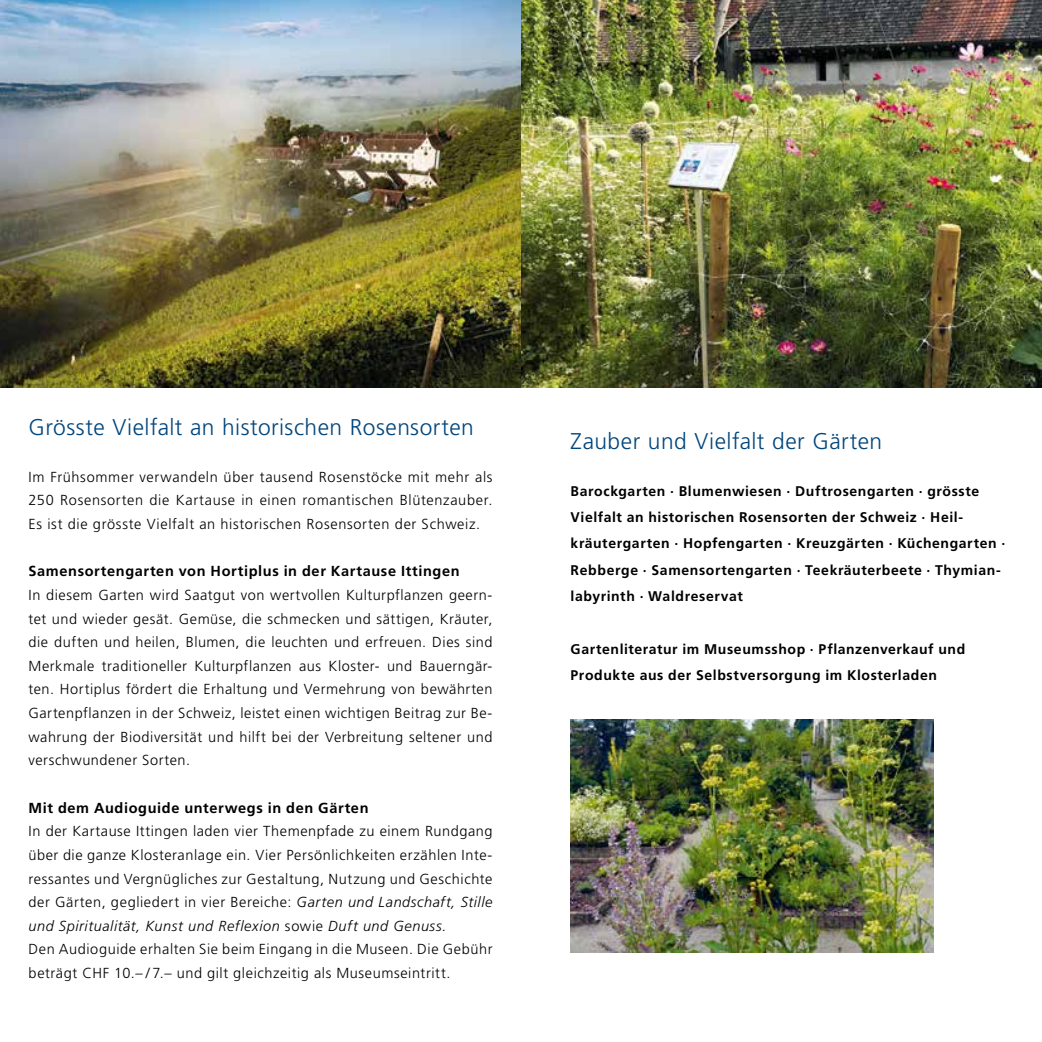
<style>
.page{position:relative;width:1042px;height:1042px;background:#fff}
.page>*{position:absolute;margin:0;border:0;box-sizing:border-box;transform-origin:0 0}
.t1{font:300 22.75px "Frutiger LT Pro";letter-spacing:.02em;color:#00457c}
.t2{font:300 14.53px/23.6px "Frutiger LT Pro";letter-spacing:.04em;color:#000;text-align:justify}
.t3{font:700 14.53px "Frutiger LT Pro";letter-spacing:.045em;color:#000}
.t4{font:700 14px/26.2px "Frutiger LT Pro";letter-spacing:.045em;color:#000}
.s1{font-style:italic}
</style>
<div class="page">
<img style="left:0;top:0;width:1042px;height:387px">
<img style="left:570px;top:719px;width:363px;height:233px">
<h1 class="t1" style="left:29px;top:413px;width:447px">Grösste Vielfalt an historischen Rosensorten</h1>
<p class="t2" style="left:29px;top:465px;width:465px">Im Frühsommer verwandeln über tausend Rosenstöcke mit mehr als 250 Rosensorten die Kartause in einen romantischen Blütenzauber.<br>Es ist die grösste Vielfalt an historischen Rosensorten der Schweiz.</p>
<p class="t3" style="left:29px;top:562px;width:433px">Samensortengarten von Hortiplus in der Kartause Ittingen</p>
<p class="t2" style="left:29px;top:583px;width:465px">In diesem Garten wird Saatgut von wertvollen Kulturpflanzen geern&shy;tet und wieder gesät. Gemüse, die schmecken und sättigen, Kräuter, die duften und heilen, Blumen, die leuchten und erfreuen. Dies sind Merkmale traditioneller Kulturpflanzen aus Kloster- und Bauerngär&shy;ten. Hortiplus fördert die Erhaltung und Vermehrung von bewährten Gartenpflanzen in der Schweiz, leistet einen wichtigen Beitrag zur Be&shy;wahrung der Biodiversität und hilft bei der Verbreitung seltener und verschwundener Sorten.</p>
<p class="t3" style="left:29px;top:799px;width:341px">Mit dem Audioguide unterwegs in den Gärten</p>
<p class="t2" style="left:29px;top:819px;width:465px;text-align:left">In der Kartause Ittingen laden vier Themenpfade zu einem Rundgang über die ganze Klosteranlage ein. Vier Persönlichkeiten erzählen Inte&shy;ressantes und Vergnügliches zur Gestaltung, Nutzung und Geschichte der Gärten, gegliedert in vier Bereiche: <span class="s1">Garten und Landschaft, Stille und Spiritualität, Kunst und Reflexion</span> sowie <span class="s1">Duft und Genuss.<br></span>Den Audioguide erhalten Sie beim Eingang in die Museen. Die Gebühr beträgt CHF 10.– / 7.– und gilt gleichzeitig als Museumseintritt.</p>
<h1 class="t1" style="left:570px;top:427px;width:313px">Zauber und Vielfalt der Gärten</h1>
<p class="t4" style="left:570px;top:478px;width:436px">Barockgarten · Blumenwiesen · Duftrosengarten · grösste Vielfalt an historischen Rosensorten der Schweiz · Heil&shy;kräutergarten · Hopfengarten · Kreuzgärten · Küchengarten · Rebberge · Samensortengarten · Teekräuterbeete · Thymian&shy;labyrinth · Waldreservat</p>
<p class="t4" style="left:570px;top:635px;width:396px">Gartenliteratur im Museumsshop · Pflanzenverkauf und<br>Produkte aus der Selbstversorgung im Klosterladen</p>
</div>
